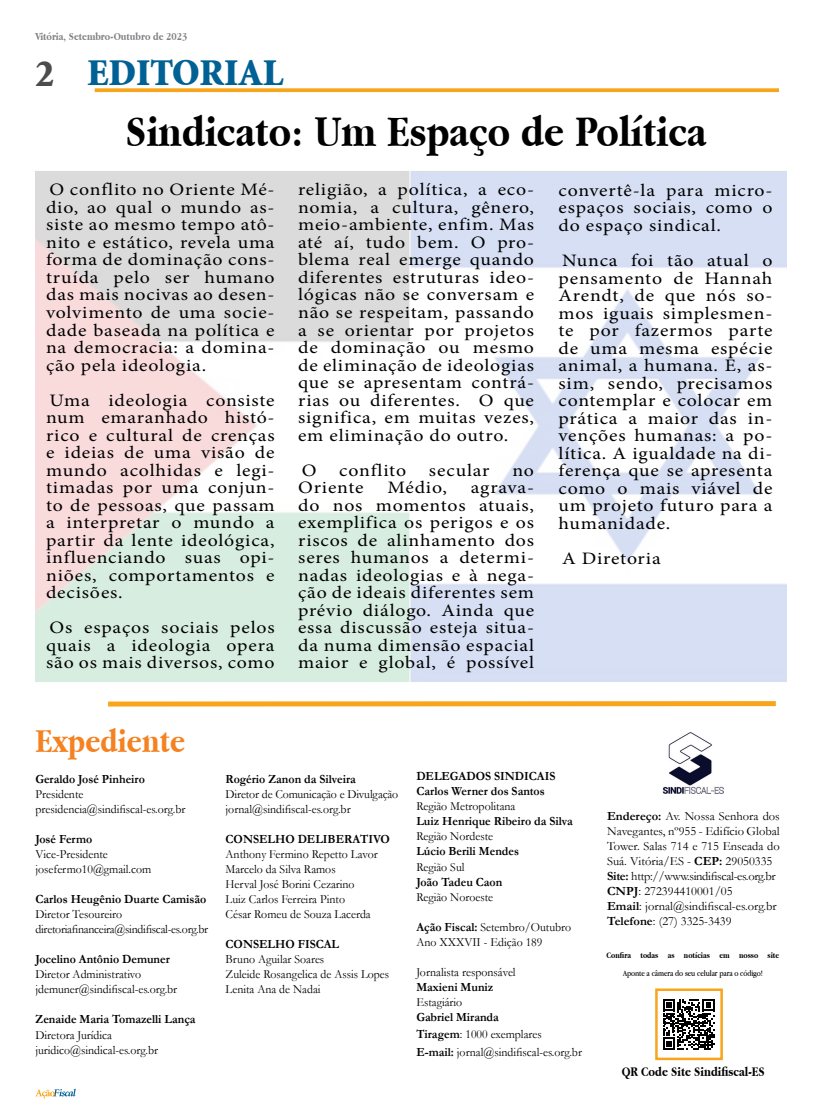
<style>
.page{position:relative;width:815px;height:1117px;background:#fff}
.page>*{position:absolute;margin:0;border:0;box-sizing:border-box;transform-origin:0 0}
.t1{font:700 45.5px "Apple Garamond";color:#000}
.Capa_-_Chamadas{font:900 37.5px "Atlantix Black S Si";color:#016194}
.t2{font:900 37.5px "Atlantix Black S Si";color:#4b4c4d}
.Título_laranja{font:700 35px "Apple Garamond";color:#f58220}
.t3{font:17.5px/17.5px "Minion Pro";letter-spacing:.04em;color:#000;text-align:justify;scale:1.13 1}
.t4{font:15px "Apple Garamond";color:#808285}
.Título_2_-_azul{font:700 13.75px "Apple Garamond";color:#000}
.Paragraph_Style_2{font:12.5px "Garamond";color:#000;scale:.95 1}
.Paragraph_Style_2-2{font:700 12.5px "Garamond";color:#000;scale:.95 1}
.Paragraph_Style_2-3{font:12.5px/15px "Garamond";color:#000;text-align:justify}
.Paragraph_Style_2-4{font:12.5px "Garamond";letter-spacing:-.02em;color:#000;scale:.95 1}
.Paragraph_Style_2-5{font:12.5px "Garamond";letter-spacing:-.025em;color:#000}
.Publicado_em_por{font:700 11.25px "Apple Garamond";color:#808285}
.Título_laranja-2{font:8.75px/17.5px "Apple Garamond";letter-spacing:-.01em;color:#000;text-align:center}
.s1{font-weight:700}
</style>
<div class="page">
<svg style="left:35px;top:1088px;width:41px;height:10px"></svg>
<svg style="left:95px;top:88px;width:684px;height:4px;background:#f9ac2d"></svg>
<img style="left:662px;top:732px;width:62px;height:61px">
<svg style="left:663px;top:999px;width:52px;height:50px"></svg>
<div style="left:655px;top:988px;width:68px;height:71px;border:2px solid #f9a51b"></div>
<img style="left:35px;top:171px;width:752px;height:511px">
<svg style="left:108px;top:701px;width:668px;height:6px;background:#f9b340"></svg>
<p class="Publicado_em_por" style="left:35px;top:30px;width:154px">Vitória, Setembro-Outubro de 2023</p>
<p class="t4" style="left:36px;top:30px;width:156px">Vitória, Julho-Agosto de 2021</p>
<h2 class="t2" style="left:35px;top:55px;width:20px">2</h2>
<p class="Capa_-_Chamadas" style="left:87px;top:53px;width:198px">EDITORIAL</p>
<p class="t1" style="left:125px;top:106px;width:583px">Sindicato: Um Espaço de Política</p>
<p class="t3" style="left:46px;top:181px;width:204px">O conflito no Oriente Mé&shy;dio, ao qual o mundo as&shy;siste ao mesmo tempo atô&shy;nito e estático, revela uma forma de dominação cons&shy;truída pelo ser humano das mais nocivas ao desen&shy;volvimento de uma socie&shy;dade baseada na política e na democracia: a domina&shy;ção pela ideologia.</p>
<p class="t3" style="left:46px;top:391px;width:204px">Uma ideologia consiste num emaranhado histó&shy;rico e cultural de crenças e ideias de uma visão de mundo acolhidas e legi&shy;timadas por uma conjun&shy;to de pessoas, que passam a interpretar o mundo a partir da lente ideológica, influenciando suas opi&shy;niões, comportamentos e decisões.</p>
<p class="t3" style="left:46px;top:619px;width:204px">Os espaços sociais pelos quais a ideologia opera são os mais diversos, como</p>
<p class="t3" style="left:298px;top:181px;width:210px">religião, a política, a eco&shy;nomia, a cultura, gênero, meio-ambiente, enfim. Mas até aí, tudo bem. O pro&shy;blema real emerge quando diferentes estruturas ideo&shy;lógicas não se conversam e não se respeitam, passando a se orientar por projetos de dominação ou mesmo de eliminação de ideologias que se apresentam contrá&shy;rias ou diferentes. O que significa, em muitas vezes, em eliminação do outro.</p>
<p class="t3" style="left:302px;top:461px;width:15px">O</p>
<p class="t3" style="left:339px;top:461px;width:61px">conflito</p>
<p class="t3" style="left:429px;top:461px;width:55px">secular</p>
<p class="t3" style="left:512px;top:461px;width:21px">no</p>
<p class="t3" style="left:298px;top:479px;width:59px">Oriente</p>
<p class="t3" style="left:388px;top:479px;width:54px">Médio,</p>
<p class="t3" style="left:559px;top:182px;width:191px">convertê-la para micro&shy;espaços sociais, como o do espaço sindical.</p>
<p class="t3" style="left:559px;top:252px;width:191px">Nunca foi tão atual o pensamento de Hannah Arendt, de que nós so&shy;mos iguais simplesmen&shy;te por fazermos parte de uma mesma espécie animal, a humana. E, as&shy;sim, sendo, precisamos contemplar e colocar em prática a maior das in&shy;venções humanas: a po&shy;lítica. A igualdade na di&shy;ferença que se apresenta como o mais viável de um projeto futuro para a humanidade.</p>
<p class="t3" style="left:562px;top:549px;width:89px">A Diretoria</p>
<p class="t3" style="left:298px;top:479px;width:210px;text-indent:173px">agrava&shy;do nos momentos atuais, exemplifica os perigos e os riscos de alinhamento dos seres humanos a determi&shy;nadas ideologias e à nega&shy;ção de ideais diferentes sem prévio diálogo. Ainda que essa discussão esteja situa&shy;da numa dimensão espacial maior e global, é possível</p>
<p class="Título_laranja" style="left:35px;top:720px;width:151px">Expediente</p>
<p class="Paragraph_Style_2-2" style="left:35px;top:770px;width:117px">Geraldo José Pinheiro</p>
<p class="Paragraph_Style_2" style="left:35px;top:785px;width:52px">Presidente</p>
<p class="Paragraph_Style_2" style="left:35px;top:800px;width:159px">presidencia@sindifiscal-es.org.br</p>
<p class="Paragraph_Style_2-2" style="left:35px;top:830px;width:62px">José Fermo</p>
<p class="Paragraph_Style_2" style="left:35px;top:845px;width:78px">Vice-Presidente</p>
<p class="Paragraph_Style_2" style="left:35px;top:860px;width:124px">josefermo10@gmail.com</p>
<p class="Paragraph_Style_2-2" style="left:35px;top:890px;width:181px">Carlos Heugênio Duarte Camisão</p>
<p class="Paragraph_Style_2" style="left:35px;top:905px;width:93px">Diretor Tesoureiro</p>
<p class="Paragraph_Style_2-4" style="left:35px;top:920px;width:183px">diretoriafinanceira@sindifiscal-es.org.br</p>
<p class="Paragraph_Style_2-2" style="left:35px;top:950px;width:143px">Jocelino Antônio Demuner</p>
<p class="Paragraph_Style_2" style="left:35px;top:965px;width:113px">Diretor Administrativo</p>
<p class="Paragraph_Style_2" style="left:35px;top:980px;width:151px">jdemuner@sindifiscal-es.org.br</p>
<p class="Paragraph_Style_2-2" style="left:35px;top:1010px;width:170px">Zenaide Maria Tomazelli Lança</p>
<p class="Paragraph_Style_2" style="left:35px;top:1025px;width:82px">Diretora Jurídica</p>
<p class="Paragraph_Style_2" style="left:35px;top:1040px;width:131px">juridico@sindical-es.org.br</p>
<p class="Paragraph_Style_2-2" style="left:226px;top:770px;width:139px">Rogério Zanon da Silveira</p>
<p class="Paragraph_Style_2" style="left:226px;top:785px;width:183px">Diretor de Comunicação e Divulgação</p>
<p class="Paragraph_Style_2" style="left:226px;top:800px;width:133px">jornal@sindifiscal-es.org.br</p>
<p class="Paragraph_Style_2-2" style="left:226px;top:830px;width:175px">CONSELHO DELIBERATIVO</p>
<p class="Paragraph_Style_2" style="left:226px;top:845px;width:162px">Anthony Fermino Repetto Lavor</p>
<p class="Paragraph_Style_2" style="left:226px;top:860px;width:117px">Marcelo da Silva Ramos</p>
<p class="Paragraph_Style_2" style="left:226px;top:875px;width:137px">Herval José Borini Cezarino</p>
<p class="Paragraph_Style_2" style="left:226px;top:890px;width:127px">Luiz Carlos Ferreira Pinto</p>
<p class="Paragraph_Style_2" style="left:226px;top:905px;width:154px">César Romeu de Souza Lacerda</p>
<p class="Paragraph_Style_2-2" style="left:226px;top:935px;width:121px">CONSELHO FISCAL</p>
<p class="Paragraph_Style_2" style="left:226px;top:950px;width:105px">Bruno Aguilar Soares</p>
<p class="Paragraph_Style_2" style="left:226px;top:965px;width:174px">Zuleide Rosangelica de Assis Lopes</p>
<p class="Paragraph_Style_2" style="left:226px;top:980px;width:101px">Lenita Ana de Nadai</p>
<p class="Paragraph_Style_2-2" style="left:416px;top:767px;width:148px">DELEGADOS SINDICAIS</p>
<p class="Paragraph_Style_2-2" style="left:416px;top:782px;width:137px">Carlos Werner dos Santos</p>
<p class="Paragraph_Style_2" style="left:416px;top:798px;width:106px">Região Metropolitana</p>
<p class="Paragraph_Style_2-2" style="left:416px;top:812px;width:166px">Luiz Henrique Ribeiro da Silva</p>
<p class="Paragraph_Style_2" style="left:416px;top:828px;width:82px">Região Nordeste</p>
<p class="Paragraph_Style_2-2" style="left:416px;top:842px;width:110px">Lúcio Berili Mendes</p>
<p class="Paragraph_Style_2" style="left:416px;top:858px;width:52px">Região Sul</p>
<p class="Paragraph_Style_2-2" style="left:416px;top:872px;width:92px">João Tadeu Caon</p>
<p class="Paragraph_Style_2" style="left:416px;top:888px;width:82px">Região Noroeste</p>
<p class="Paragraph_Style_2" style="left:416px;top:918px;width:165px"><span class="s1">Ação Fiscal:</span> Setembro/Outubro</p>
<p class="Paragraph_Style_2" style="left:416px;top:933px;width:134px">Ano XXXVII - Edição 189</p>
<p class="Paragraph_Style_2" style="left:416px;top:963px;width:106px">Jornalista responsável</p>
<p class="Paragraph_Style_2-2" style="left:416px;top:977px;width:83px">Maxieni Muniz</p>
<p class="Paragraph_Style_2" style="left:416px;top:993px;width:50px">Estagiário</p>
<p class="Paragraph_Style_2-2" style="left:416px;top:1007px;width:88px">Gabriel Miranda</p>
<p class="Paragraph_Style_2" style="left:416px;top:1025px;width:134px"><span class="s1">Tiragem</span>: 1000 exemplares</p>
<p class="Paragraph_Style_2" style="left:416px;top:1043px;width:176px"><span class="s1">E-mail:</span> jornal@sindifiscal-es.org.br</p>
<p class="Paragraph_Style_2-3" style="left:607px;top:808px;width:174px"><span class="s1">Endereço:</span> Av. Nossa Senhora dos Navegantes, nº955 - Edifício Global Tower. Salas 714 e 715 Enseada do Suá. Vitória/ES - <span class="s1">CEP:</span> 29050335</p>
<p class="Paragraph_Style_2-5" style="left:607px;top:867px;width:170px"><span class="s1">Site:</span> http://www.sindifiscal-es.org.br</p>
<p class="Paragraph_Style_2-3" style="left:607px;top:883px;width:127px"><span class="s1">CNPJ</span>: 272394410001/05</p>
<p class="Paragraph_Style_2-3" style="left:607px;top:898px;width:171px"><span class="s1">Email</span>: jornal@sindifiscal-es.org.br</p>
<p class="Paragraph_Style_2-3" style="left:607px;top:913px;width:126px"><span class="s1">Telefone</span>: (27) 3325-3439</p>
<p class="Título_laranja-2" style="left:607px;top:946px;width:174px"><span class="s1">Confira todas as notícias em nosso site<br></span>Aponte a câmera do seu celular para o código!</p>
<p class="Título_2_-_azul" style="left:622px;top:1063px;width:144px">QR Code Site Sindifiscal-ES</p>
</div>
